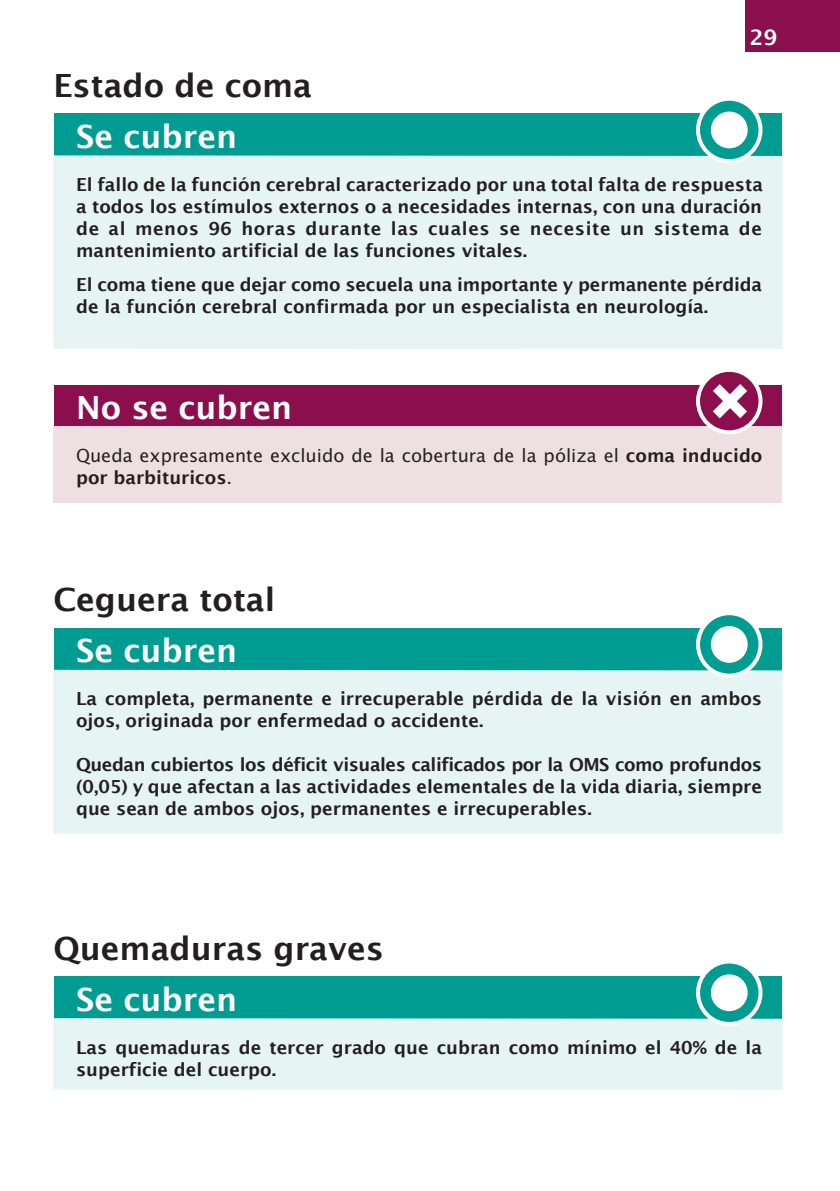
<style>
.page{position:relative;width:840px;height:1191px;background:#fff}
.page>*{position:absolute;margin:0;border:0;box-sizing:border-box;transform-origin:0 0}
.t1{font:600 32px "Lucida Sans";color:#231f20}
.t2{font:600 32px "Lucida Sans";color:#fff}
.t3{font:600 21.4px "Lucida Sans";color:#fff}
.t4{font:600 18px/22px "Lucida Sans";color:#231f20}
.t5{font:18px/22px "Lucida Sans";color:#231f20}
.s1{font-weight:600}
</style>
<div class="page">
<div style="left:745px;top:0;width:94px;height:52px;background:#8b0f4d"></div>
<div style="left:54px;top:114px;width:727px;height:210px;background:#009c92"></div>
<div style="left:53px;top:155px;width:729px;height:194px;background:#e6f5f4"></div>
<svg style="left:697px;top:99px;width:63px;height:62px"></svg>
<div style="left:695px;top:97px;width:67px;height:66px;border:4px solid #fff;border-radius:50%"></div>
<div style="left:712px;top:114px;width:33px;height:32px;background:#fff;border-radius:50%"></div>
<div style="left:710px;top:112px;width:37px;height:36px;border:4px solid #fff;border-radius:50%"></div>
<div style="left:54px;top:628px;width:727px;height:132px;background:#009c92"></div>
<div style="left:53px;top:670px;width:729px;height:163px;background:#e6f5f4"></div>
<svg style="left:697px;top:613px;width:63px;height:62px"></svg>
<div style="left:695px;top:611px;width:67px;height:66px;border:4px solid #fff;border-radius:50%"></div>
<div style="left:712px;top:628px;width:33px;height:33px;background:#fff;border-radius:50%"></div>
<div style="left:710px;top:626px;width:37px;height:37px;border:4px solid #fff;border-radius:50%"></div>
<div style="left:54px;top:976px;width:727px;height:104px;background:#009c92"></div>
<div style="left:53px;top:1018px;width:729px;height:71px;background:#e6f5f4"></div>
<svg style="left:697px;top:961px;width:63px;height:63px"></svg>
<div style="left:695px;top:959px;width:67px;height:67px;border:4px solid #fff;border-radius:50%"></div>
<div style="left:712px;top:976px;width:33px;height:33px;background:#fff;border-radius:50%"></div>
<div style="left:710px;top:974px;width:37px;height:37px;border:4px solid #fff;border-radius:50%"></div>
<div style="left:54px;top:385px;width:727px;height:100px;background:#8b0f4d"></div>
<div style="left:53px;top:426px;width:728px;height:77px;background:#eedfe2"></div>
<svg style="left:697px;top:370px;width:63px;height:62px"></svg>
<div style="left:695px;top:368px;width:67px;height:66px;border:4px solid #fff;border-radius:50%"></div>
<svg style="left:712px;top:384px;width:34px;height:34px"></svg>
<p class="t3" style="left:749px;top:26px;width:29px">29</p>
<h1 class="t1" style="left:53px;top:67px;width:260px">Estado de coma</h1>
<h1 class="t2" style="left:76px;top:118px;width:162px">Se cubren</h1>
<p class="t4" style="left:76px;top:173px;width:688px;text-align:justify">El fallo de la función cerebral caracterizado por una total falta de respuesta a todos los estímulos externos o a necesidades internas, con una duración de al menos 96 horas durante las cuales se necesite un sistema de mantenimiento artificial de las funciones vitales.</p>
<p class="t4" style="left:76px;top:273px;width:687px">El coma tiene que dejar como secuela una importante y permanente pérdida de la función cerebral confirmada por un especialista en neurología.</p>
<h1 class="t2" style="left:76px;top:389px;width:217px">No se cubren</h1>
<p class="t5" style="left:76px;top:444px;width:687px">Queda expresamente excluido de la cobertura de la póliza el <span class="s1">coma inducido por barbituricos</span>.</p>
<h1 class="t1" style="left:53px;top:582px;width:223px">Ceguera total</h1>
<h1 class="t2" style="left:76px;top:632px;width:162px">Se cubren</h1>
<p class="t4" style="left:76px;top:687px;width:687px">La completa, permanente e irrecuperable pérdida de la visión en ambos ojos, originada por enfermedad o accidente.</p>
<p class="t4" style="left:76px;top:753px;width:687px;text-align:justify">Quedan cubiertos los déficit visuales calificados por la OMS como profundos (0,05) y que afectan a las actividades elementales de la vida diaria, siempre que sean de ambos ojos, permanentes e irrecuperables.</p>
<h1 class="t1" style="left:53px;top:930px;width:332px">Quemaduras graves</h1>
<h1 class="t2" style="left:76px;top:981px;width:162px">Se cubren</h1>
<p class="t4" style="left:76px;top:1036px;width:687px">Las quemaduras de tercer grado que cubran como mínimo el 40% de la superficie del cuerpo.</p>
</div>
